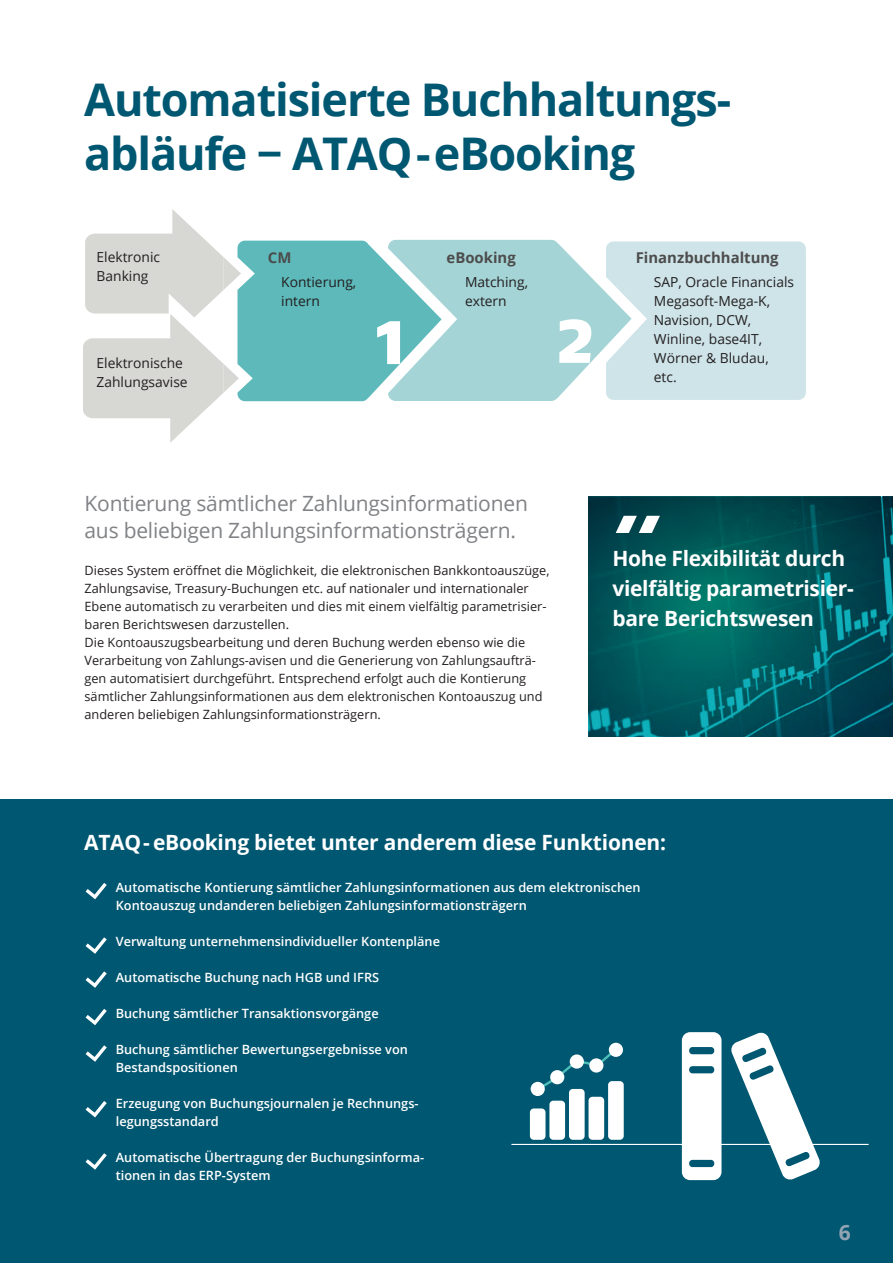
<style>
.page{position:relative;width:893px;height:1263px;background:#fff}
.page>*{position:absolute;margin:0;border:0;box-sizing:border-box;transform-origin:0 0}
.t1{font:800 76.5px "Fago No";color:#fff}
.Heading_1{font:700 45px "Open Sans";letter-spacing:-.025em;color:#005771}
.Intro_text{font:21px/27px "Open Sans";letter-spacing:-.01em;color:#808285}
.Heading_3{font:700 21px/30px "Open Sans";letter-spacing:-.015em;color:#fff}
.Intro_text-2{font:700 21px "Open Sans";letter-spacing:-.01em;color:#fff}
.Heading_2{font:700 21px "Open Sans";color:#93a5b4}
.t2{font:700 14.85px "Open Sans";color:#4d4c4c}
.t3{font:13.8px/19.2px "Open Sans";color:#231f20}
.Text{font:12.75px/18px "Open Sans";color:#231f20}
.Text-2{font:600 12.75px/18px "Open Sans";color:#fff}
</style>
<div class="page">
<div style="left:0;top:799px;width:893px;height:463px;background:#005771"></div>
<div style="left:530px;top:1108px;width:15px;height:31px;background:#fff;border-radius:4px"></div>
<div style="left:549px;top:1100px;width:16px;height:39px;background:#fff;border-radius:4px"></div>
<div style="left:569px;top:1088px;width:16px;height:51px;background:#fff;border-radius:4px"></div>
<div style="left:589px;top:1096px;width:15px;height:43px;background:#fff;border-radius:4px"></div>
<div style="left:608px;top:1080px;width:16px;height:59px;background:#fff;border-radius:4px"></div>
<svg style="left:532px;top:1048px;width:89px;height:45px"></svg>
<div style="left:609px;top:1042px;width:14px;height:14px;background:#fff;border-radius:50%"></div>
<div style="left:589px;top:1058px;width:14px;height:14px;background:#fff;border-radius:50%"></div>
<div style="left:570px;top:1054px;width:14px;height:14px;background:#fff;border-radius:50%"></div>
<div style="left:550px;top:1070px;width:14px;height:14px;background:#fff;border-radius:50%"></div>
<div style="left:531px;top:1081px;width:14px;height:14px;background:#fff;border-radius:50%"></div>
<svg style="left:682px;top:1032px;width:39px;height:147px;background:#e5eef1"></svg>
<svg style="left:730px;top:1032px;width:91px;height:148px"></svg>
<hr style="left:511px;top:1143px;width:358px;height:1px;background:#fff">
<svg style="left:83px;top:209px;width:723px;height:234px"></svg>
<svg style="left:589px;top:497px;width:304px;height:239px;background:#00575c"></svg>
<svg style="left:86px;top:883px;width:21px;height:16px"></svg>
<svg style="left:86px;top:937px;width:21px;height:16px"></svg>
<svg style="left:86px;top:971px;width:21px;height:16px"></svg>
<svg style="left:86px;top:1008px;width:21px;height:17px"></svg>
<svg style="left:86px;top:1045px;width:21px;height:16px"></svg>
<svg style="left:86px;top:1101px;width:21px;height:16px"></svg>
<svg style="left:86px;top:1153px;width:21px;height:16px"></svg>
<svg style="left:616px;top:515px;width:44px;height:18px"></svg>
<p class="Heading_1" style="left:84px;top:68px;width:649px">Automatisierte Buchhaltungs-</p>
<p class="Heading_1" style="left:84px;top:122px;width:553px">abläufe − ATAQ-eBooking</p>
<p class="t3" style="left:97px;top:247px;width:65px">Elektronic<br>Banking</p>
<p class="t3" style="left:97px;top:353px;width:93px">Elektronische<br>Zahlungsavise</p>
<p class="t2" style="left:268px;top:247px;width:25px">CM</p>
<p class="t3" style="left:281px;top:271px;width:77px">Kontierung, intern</p>
<p class="t2" style="left:447px;top:247px;width:71px">eBooking</p>
<p class="t3" style="left:465px;top:271px;width:65px">Matching, extern</p>
<h1 class="t1" style="left:376px;top:292px;width:31px">1</h1>
<h1 class="t1" style="left:557px;top:290px;width:39px">2</h1>
<p class="t2" style="left:636px;top:247px;width:144px">Finanzbuchhaltung</p>
<p class="t3" style="left:654px;top:271px;width:142px">SAP, Oracle Financials<br>Megasoft-Mega-K,<br>Navision, DCW,<br>Winline, base4IT,<br>Wörner &amp; Bludau, etc.</p>
<p class="Intro_text" style="left:85px;top:489px;width:445px">Kontierung sämtlicher Zahlungsinformationen aus beliebigen Zahlungsinformationsträgern.</p>
<p class="Text" style="left:85px;top:561px;width:467px">Dieses System eröffnet die Möglichkeit, die elektronischen Bankkontoauszüge, Zahlungsavise, Treasury-Buchungen etc. auf nationaler und internationaler Ebene automatisch zu verarbeiten und dies mit einem vielfältig parametrisier&shy;baren Berichtswesen darzustellen.</p>
<p class="Text" style="left:85px;top:633px;width:460px">Die Kontoauszugsbearbeitung und deren Buchung werden ebenso wie die Verarbeitung von Zahlungs-avisen und die Generierung von Zahlungsaufträ&shy;gen automatisiert durchgeführt. Entsprechend erfolgt auch die Kontierung sämtlicher Zahlungsinformationen aus dem elektronischen Kontoauszug und anderen beliebigen Zahlungsinformationsträgern.</p>
<p class="Heading_3" style="left:612px;top:543px;width:243px">Hohe Flexibilität durch vielfältig parametrisier&shy;bare Berichtswesen</p>
<p class="Intro_text-2" style="left:84px;top:827px;width:584px">ATAQ- eBooking bietet unter anderem diese Funktionen:</p>
<p class="Text-2" style="left:116px;top:877px;width:526px">Automatische Kontierung sämtlicher Zahlungsinformationen aus dem elektronischen<br>Kontoauszug undanderen beliebigen Zahlungsinformationsträgern</p>
<p class="Text-2" style="left:116px;top:931px;width:326px">Verwaltung unternehmensindividueller Kontenpläne</p>
<p class="Text-2" style="left:116px;top:967px;width:265px">Automatische Buchung nach HGB und IFRS</p>
<p class="Text-2" style="left:116px;top:1003px;width:264px">Buchung sämtlicher Transaktionsvorgänge</p>
<p class="Text-2" style="left:116px;top:1039px;width:294px">Buchung sämtlicher Bewertungsergebnisse von</p>
<p class="Text-2" style="left:116px;top:1057px;width:124px">Bestandspositionen</p>
<p class="Text-2" style="left:116px;top:1093px;width:304px">Erzeugung von Buchungsjournalen je Rechnungs-</p>
<p class="Text-2" style="left:116px;top:1111px;width:104px">legungsstandard</p>
<p class="Text-2" style="left:116px;top:1147px;width:310px">Automatische Übertragung der Buchungsinforma-</p>
<p class="Text-2" style="left:116px;top:1165px;width:156px">tionen in das ERP-System</p>
<p class="Heading_2" style="left:839px;top:1216px;width:13px">6</p>
</div>
